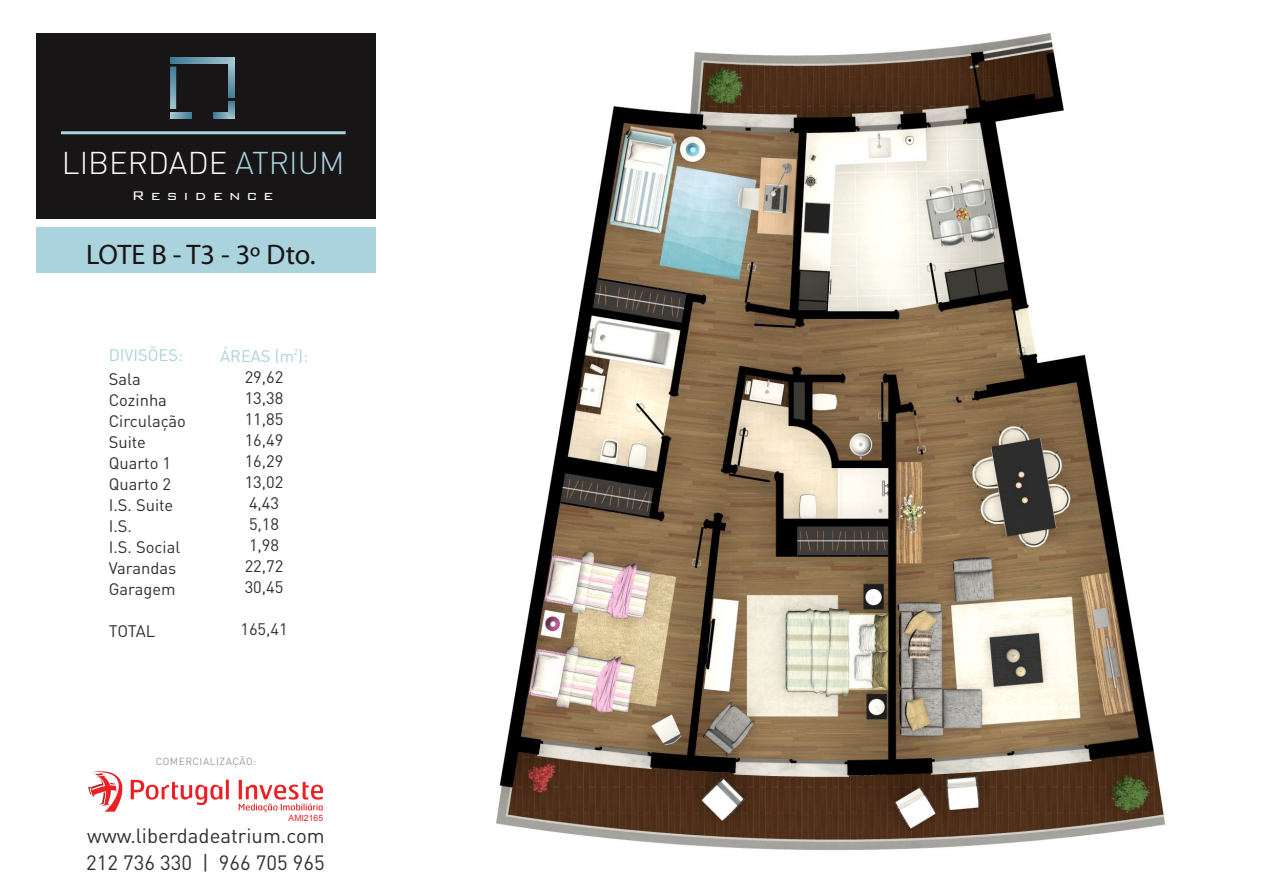
<style>
.page{position:relative;width:1263px;height:893px;background:#fff}
.page>*{position:absolute;margin:0;border:0;box-sizing:border-box;transform-origin:0 0}
.t1{font:300 31.05px "DIN Pro";color:#fff}
.t2{font:28.35px "Myriad Pro";color:#171516}
.t3{font:20.4px/26.4px "DIN Pro";color:#312f2f}
.t4{font:300 16.8px "Bank Gothic BT";color:#fff}
.t5{font:16.5px/21px "DIN Pro";color:#312f2f}
.t6{font:16.5px "DIN Pro";color:#aad3dd}
.t7{font:10.2px "DIN Pro";letter-spacing:.05em;color:#9b9a9a}
.t8{font:9.3px "Myriad Pro";color:#aad3dd;scale:.79 1}
.t9{font:8.7px "Arial";color:#ed2225}
.s1{color:#aad3dd}
</style>
<div class="page">
<div style="left:36px;top:34px;width:339px;height:185px;background:#171516"></div>
<svg style="left:229px;top:63px;width:6px;height:35px"></svg>
<svg style="left:170px;top:67px;width:6px;height:42px"></svg>
<svg style="left:170px;top:57px;width:65px;height:6px"></svg>
<svg style="left:170px;top:112px;width:22px;height:6px"></svg>
<svg style="left:214px;top:112px;width:15px;height:6px"></svg>
<svg style="left:229px;top:101px;width:6px;height:17px"></svg>
<hr style="left:61px;top:131px;width:285px;height:3px;background:#aad3dd">
<div style="left:36px;top:227px;width:339px;height:46px;background:#aad3dd"></div>
<svg style="left:239px;top:780px;width:84px;height:32px"></svg>
<svg style="left:88px;top:771px;width:141px;height:41px"></svg>
<img style="left:496px;top:33px;width:670px;height:818px">
<h1 class="t1" style="left:62px;top:141px;width:284px">LIBERDADE <span class="s1">ATRIUM</span></h1>
<p class="t4" style="left:132px;top:186px;width:143px">R e s i d e n c e</p>
<h2 class="t2" style="left:86px;top:237px;width:231px">LOTE B - T3 - 3º Dto.</h2>
<p class="t6" style="left:109px;top:344px;width:76px">DIVISÕES:</p>
<p class="t5" style="left:109px;top:368px;width:79px">Sala<br>Cozinha<br>Circulação<br>Suite<br>Quarto 1<br>Quarto 2<br>I.S. Suite<br>I.S.<br>I.S. Social<br>Varandas<br>Garagem</p>
<p class="t5" style="left:109px;top:620px;width:48px">TOTAL</p>
<p class="t6" style="left:220px;top:344px;width:90px">ÁREAS (m ):</p>
<p class="t5" style="left:245px;top:365px;width:40px">29,62<br>13,38<br>11,85<br>16,49<br>16,29<br>13,02<br>4,43<br>5,18<br>1,98<br>22,72<br>30,45</p>
<p class="t5" style="left:240px;top:617px;width:49px">165,41</p>
<p class="t8" style="left:294px;top:347px;width:6px">2</p>
<p class="t7" style="left:156px;top:754px;width:102px">COMERCIALIZAÇÃO:</p>
<p class="t9" style="left:289px;top:812px;width:36px">AMI2165</p>
<p class="t3" style="left:86px;top:822px;width:240px">www.liberdadeatrium.com<br>212 736 330 | 966 705 965</p>
</div>
